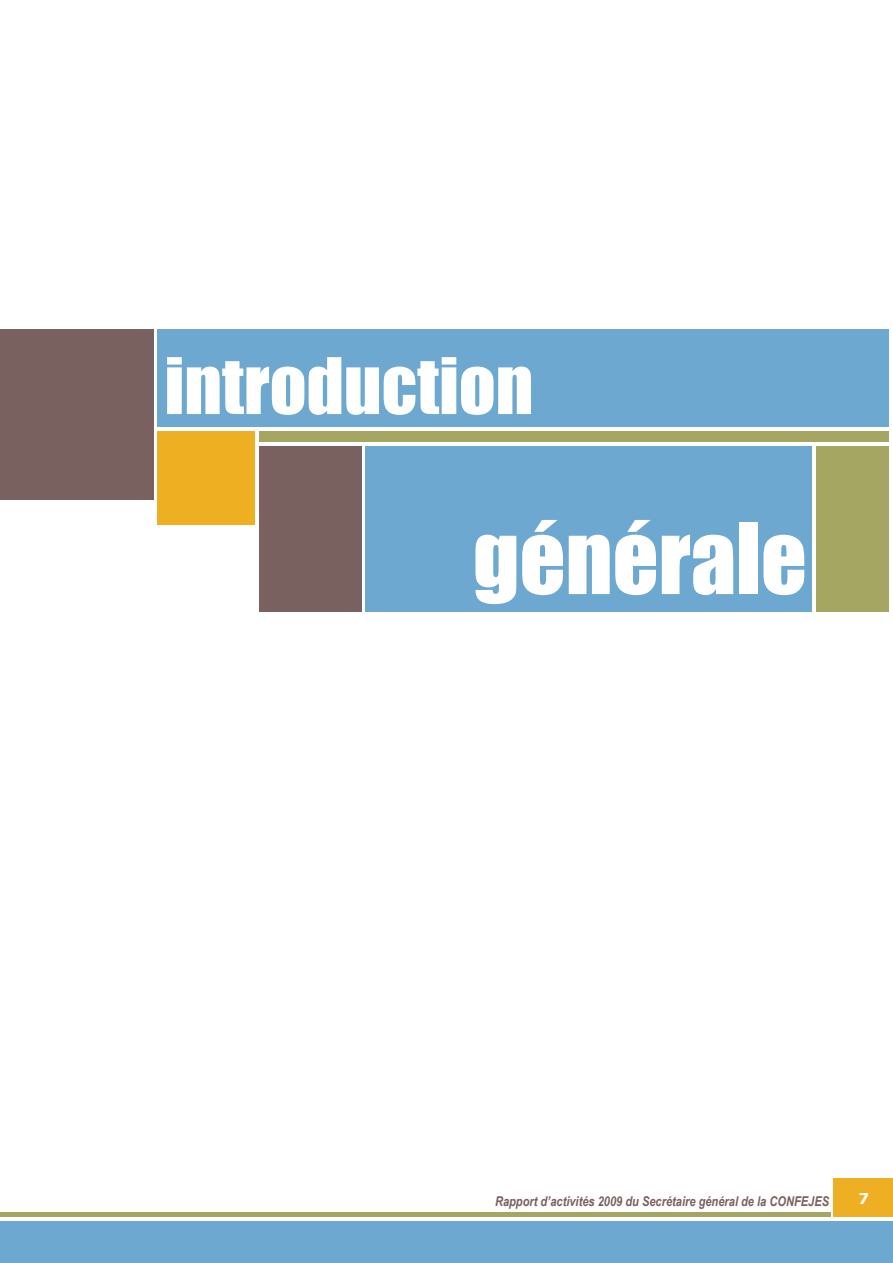
<style>
.page{position:relative;width:893px;height:1263px;background:#fff}
.page>*{position:absolute;margin:0;border:0;box-sizing:border-box;transform-origin:0 0}
.t1{font:90px "Impact";color:#fff}
.t2{font:72px "Impact";color:#fff}
.t3{font:700 15px "Verdana";color:#fff}
.t4{font:italic 700 13.5px "Arial Narrow";color:#78615f}
</style>
<div class="page">
<div style="left:259px;top:432px;width:630px;height:10px;background:#a5a662"></div>
<div style="left:259px;top:446px;width:102px;height:166px;background:#78615f"></div>
<div style="left:366px;top:446px;width:446px;height:166px;background:#6ca8d0"></div>
<div style="left:816px;top:446px;width:73px;height:166px;background:#a5a662"></div>
<div style="left:0;top:1221px;width:893px;height:42px;background:#6ca8d0"></div>
<div style="left:833px;top:1178px;width:60px;height:39px;background:#eeaf22"></div>
<div style="left:157px;top:330px;width:732px;height:97px;background:#6ca8d0"></div>
<div style="left:0;top:330px;width:153px;height:170px;background:#78615f"></div>
<div style="left:157px;top:432px;width:98px;height:93px;background:#eeaf22"></div>
<hr style="left:0;top:1212px;width:831px;height:4px;background:#a5a662">
<h2 class="t2" style="left:165px;top:330px;width:370px">introduction</h2>
<h1 class="t1" style="left:473px;top:489px;width:335px">générale</h1>
<p class="t4" style="left:495px;top:1194px;width:336px">Rapport d’activités 2009 du Secrétaire général de la CONFEJES</p>
<p class="t3" style="left:858px;top:1189px;width:12px">7</p>
</div>
